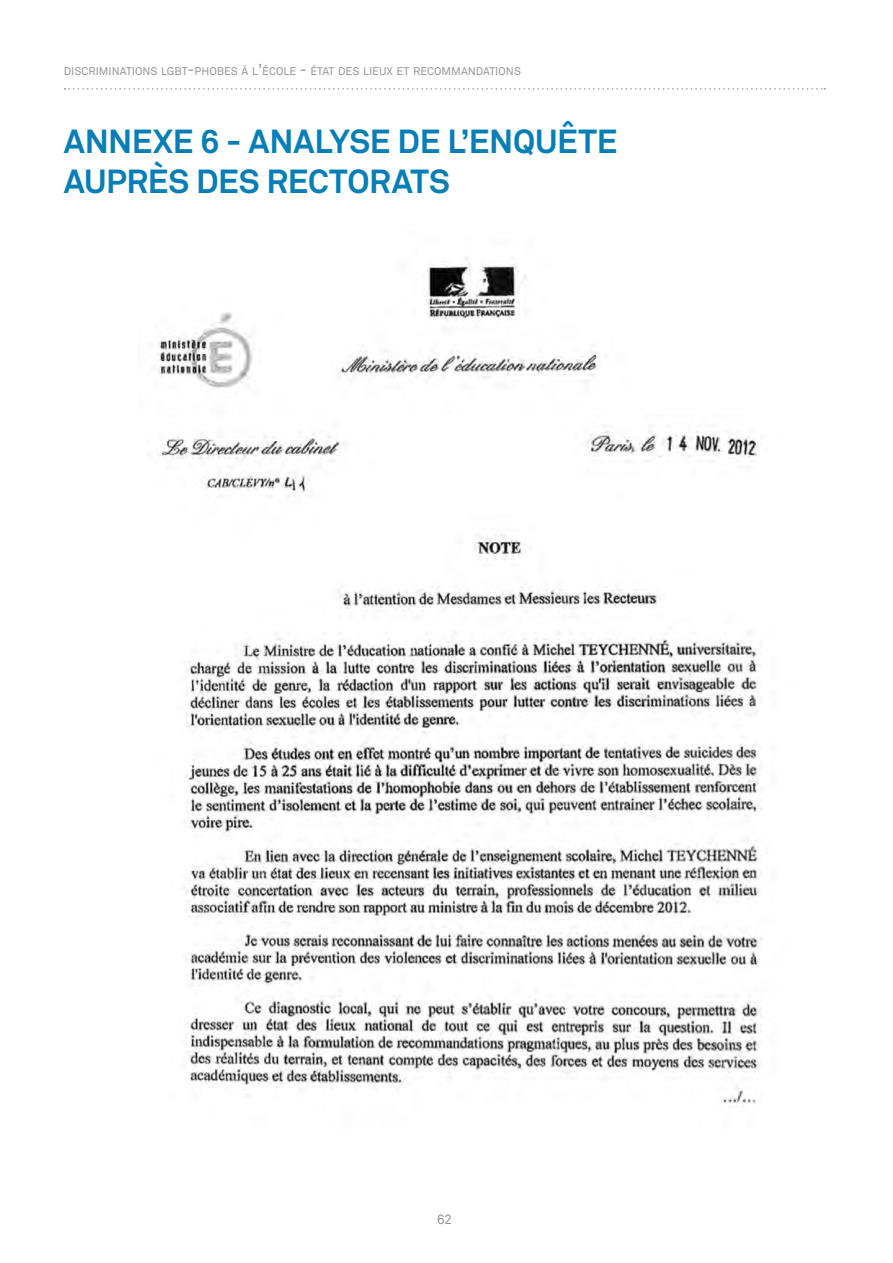
<style>
.page{position:relative;width:893px;height:1263px;background:#fff}
.page>*{position:absolute;margin:0;border:0;box-sizing:border-box;transform-origin:0 0}
._01_titre{font:700 33px/39.6px "Akkurat";letter-spacing:-.01em;color:#077eb6}
.t1{font:13.5px "Akkurat";color:#939598}
.t2{font:10.95px "Akkurat";color:#939598}
.s1{font-size:15.75px}
</style>
<div class="page">
<svg style="left:65px;top:88px;width:760px;height:2px"></svg>
<img style="left:158px;top:257px;width:604px;height:850px">
<p class="t2" style="left:64px;top:65px;width:459px">DISCRIMINATIONS LGBT<span class="s1">-</span>PHOBES À L<span class="s1">’</span>ÉCOLE <span class="s1">-</span> ÉTAT DES LIEUX ET RECOMMANDATIONS</p>
<p class="_01_titre" style="left:64px;top:122px;width:555px">ANNEXE 6 - ANALYSE DE L’ENQUÊTE<br>AUPRÈS DES RECTORATS</p>
<p class="t1" style="left:437px;top:1212px;width:17px">62</p>
</div>
